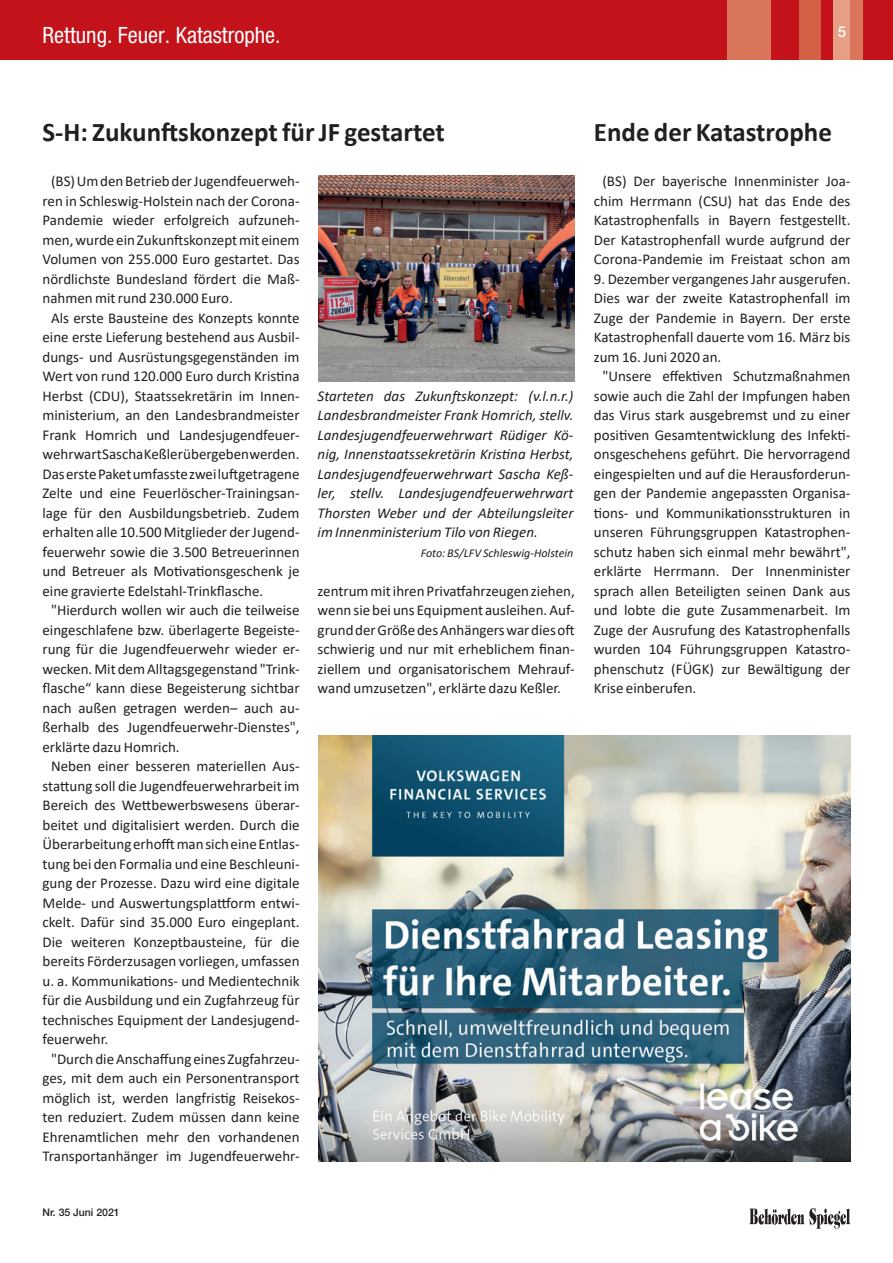
<style>
.page{position:relative;width:893px;height:1263px;background:#fff}
.page>*{position:absolute;margin:0;border:0;box-sizing:border-box;transform-origin:0 0}
.t1{font:700 27px "Calibri";color:#231f20}
.t2{font:condensed 22.5px "Helvetica Neue";color:#fff}
.t3{font:15px/19.5px "Calibri";color:#231f20;text-align:center}
.t4{font:italic 15px/19.5px "Calibri";color:#231f20;text-align:justify}
.t5{font:500 15px "Helvetica Neue";color:#fff}
.t6{font:italic 12px "Calibri";color:#231f20}
.t7{font:500 10.5px "Helvetica Neue";color:#231f20}
</style>
<div class="page">
<div style="left:0;top:0;width:893px;height:60px;background:#c4121a"></div>
<div style="left:799px;top:0;width:21px;height:60px;background:#d36146"></div>
<div style="left:727px;top:0;width:43px;height:60px;background:#d9755a"></div>
<div style="left:833px;top:0;width:24px;height:60px;background:#e69e85"></div>
<div style="left:850px;top:0;width:13px;height:60px;background:#d9755a"></div>
<svg style="left:749px;top:1208px;width:101px;height:21px"></svg>
<img style="left:319px;top:736px;width:531px;height:425px">
<img style="left:319px;top:176px;width:256px;height:205px">
<h2 class="t2" style="left:43px;top:22px;width:240px">Rettung. Feuer. Katastrophe.</h2>
<p class="t5" style="left:838px;top:23px;width:10px">5</p>
<h1 class="t1" style="left:43px;top:113px;width:404px">S-H: Zukunftskonzept für JF gestartet</h1>
<h1 class="t1" style="left:594px;top:113px;width:240px">Ende der Katastrophe</h1>
<p class="t3" style="left:51px;top:171px;width:250px">(BS) Um den Betrieb der Jugendfeuerweh-</p>
<p class="t3" style="left:43px;top:190px;width:259px">ren in Schleswig-Holstein nach der Corona-</p>
<p class="t3" style="left:43px;top:210px;width:259px">Pandemie wieder erfolgreich aufzuneh-</p>
<p class="t3" style="left:43px;top:229px;width:259px">men, wurde ein Zukunftskonzept mit einem</p>
<p class="t3" style="left:43px;top:249px;width:259px">Volumen von 255.000 Euro gestartet. Das</p>
<p class="t3" style="left:43px;top:268px;width:259px">nördlichste Bundesland fördert die Maß-</p>
<p class="t3" style="left:43px;top:288px;width:192px">nahmen mit rund 230.000 Euro.</p>
<p class="t3" style="left:51px;top:307px;width:250px">Als erste Bausteine des Konzepts konnte</p>
<p class="t3" style="left:43px;top:327px;width:259px">eine erste Lieferung bestehend aus Ausbil-</p>
<p class="t3" style="left:43px;top:346px;width:259px">dungs- und Ausrüstungsgegenständen im</p>
<p class="t3" style="left:43px;top:366px;width:259px">Wert von rund 120.000 Euro durch Kristina</p>
<p class="t3" style="left:43px;top:385px;width:259px">Herbst (CDU), Staatssekretärin im Innen-</p>
<p class="t3" style="left:43px;top:405px;width:259px">ministerium, an den Landesbrandmeister</p>
<p class="t3" style="left:43px;top:424px;width:259px">Frank Homrich und Landesjugendfeuer-</p>
<p class="t3" style="left:43px;top:444px;width:259px">wehrwart Sascha Keßler übergeben werden.</p>
<p class="t3" style="left:43px;top:463px;width:259px">Das erste Paket umfasste zwei luftgetragene</p>
<p class="t3" style="left:43px;top:483px;width:259px">Zelte und eine Feuerlöscher-Trainingsan-</p>
<p class="t3" style="left:43px;top:502px;width:259px">lage für den Ausbildungsbetrieb. Zudem</p>
<p class="t3" style="left:43px;top:522px;width:259px">erhalten alle 10.500 Mitglieder der Jugend-</p>
<p class="t3" style="left:43px;top:541px;width:259px">feuerwehr sowie die 3.500 Betreuerinnen</p>
<p class="t3" style="left:43px;top:561px;width:259px">und Betreuer als Motivationsgeschenk je</p>
<p class="t3" style="left:43px;top:580px;width:222px">eine gravierte Edelstahl-Trinkflasche.</p>
<p class="t3" style="left:51px;top:600px;width:250px">"Hierdurch wollen wir auch die teilweise</p>
<p class="t3" style="left:43px;top:619px;width:259px">eingeschlafene bzw. überlagerte Begeiste-</p>
<p class="t3" style="left:43px;top:639px;width:259px">rung für die Jugendfeuerwehr wieder er-</p>
<p class="t3" style="left:43px;top:658px;width:259px">wecken. Mit dem Alltagsgegenstand "Trink-</p>
<p class="t3" style="left:43px;top:678px;width:259px">flasche“ kann diese Begeisterung sichtbar</p>
<p class="t3" style="left:43px;top:697px;width:259px">nach außen getragen werden– auch au-</p>
<p class="t3" style="left:43px;top:717px;width:259px">ßerhalb des Jugendfeuerwehr-Dienstes",</p>
<p class="t3" style="left:43px;top:736px;width:139px">erklärte dazu Homrich.</p>
<p class="t3" style="left:51px;top:756px;width:250px">Neben einer besseren materiellen Aus-</p>
<p class="t3" style="left:43px;top:775px;width:259px">stattung soll die Jugendfeuerwehrarbeit im</p>
<p class="t3" style="left:43px;top:795px;width:259px">Bereich des Wettbewerbswesens überar-</p>
<p class="t3" style="left:43px;top:814px;width:259px">beitet und digitalisiert werden. Durch die</p>
<p class="t3" style="left:43px;top:834px;width:259px">Überarbeitung erhofft man sich eine Entlas-</p>
<p class="t3" style="left:43px;top:853px;width:259px">tung bei den Formalia und eine Beschleuni-</p>
<p class="t3" style="left:43px;top:873px;width:259px">gung der Prozesse. Dazu wird eine digitale</p>
<p class="t3" style="left:43px;top:892px;width:259px">Melde- und Auswertungsplattform entwi-</p>
<p class="t3" style="left:43px;top:912px;width:259px">ckelt. Dafür sind 35.000 Euro eingeplant.</p>
<p class="t3" style="left:43px;top:931px;width:259px">Die weiteren Konzeptbausteine, für die</p>
<p class="t3" style="left:43px;top:951px;width:259px">bereits Förderzusagen vorliegen, umfassen</p>
<p class="t3" style="left:43px;top:970px;width:259px">u. a. Kommunikations- und Medientechnik</p>
<p class="t3" style="left:43px;top:990px;width:259px">für die Ausbildung und ein Zugfahrzeug für</p>
<p class="t3" style="left:43px;top:1009px;width:259px">technisches Equipment der Landesjugend-</p>
<p class="t3" style="left:43px;top:1029px;width:67px">feuerwehr.</p>
<p class="t3" style="left:51px;top:1048px;width:250px">"Durch die Anschaffung eines Zugfahrzeu-</p>
<p class="t3" style="left:43px;top:1068px;width:259px">ges, mit dem auch ein Personentransport</p>
<p class="t3" style="left:43px;top:1087px;width:259px">möglich ist, werden langfristig Reisekos-</p>
<p class="t3" style="left:43px;top:1107px;width:259px">ten reduziert. Zudem müssen dann keine</p>
<p class="t3" style="left:43px;top:1126px;width:259px">Ehrenamtlichen mehr den vorhandenen</p>
<p class="t3" style="left:43px;top:1146px;width:259px">Transportanhänger im Jugendfeuerwehr-</p>
<p class="t3" style="left:594px;top:171px;width:258px">(BS) Der bayerische Innenminister Joa&shy;chim Herrmann (CSU) hat das Ende des Katastrophenfalls in Bayern festgestellt.<br>Der Katastrophenfall wurde aufgrund der Corona-Pandemie im Freistaat schon am</p>
<p class="t3" style="left:594px;top:268px;width:258px">9. Dezember vergangenes Jahr ausgerufen.</p>
<p class="t3" style="left:594px;top:288px;width:258px">Dies war der zweite Katastrophenfall im</p>
<p class="t3" style="left:594px;top:307px;width:258px">Zuge der Pandemie in Bayern. Der erste</p>
<p class="t3" style="left:594px;top:327px;width:258px">Katastrophenfall dauerte vom 16. März bis</p>
<p class="t3" style="left:594px;top:346px;width:129px">zum 16. Juni 2020 an.</p>
<p class="t3" style="left:602px;top:366px;width:250px">"Unsere effektiven Schutzmaßnahmen</p>
<p class="t3" style="left:594px;top:385px;width:258px">sowie auch die Zahl der Impfungen haben</p>
<p class="t3" style="left:594px;top:405px;width:258px">das Virus stark ausgebremst und zu einer</p>
<p class="t3" style="left:594px;top:424px;width:258px">positiven Gesamtentwicklung des Infekti-</p>
<p class="t3" style="left:594px;top:444px;width:258px">onsgeschehens geführt. Die hervorragend</p>
<p class="t3" style="left:594px;top:463px;width:258px">eingespielten und auf die Herausforderun-</p>
<p class="t3" style="left:594px;top:483px;width:258px">gen der Pandemie angepassten Organisa-</p>
<p class="t3" style="left:594px;top:502px;width:258px">tions- und Kommunikationsstrukturen in</p>
<p class="t3" style="left:594px;top:522px;width:258px">unseren Führungsgruppen Katastrophen-</p>
<p class="t3" style="left:594px;top:541px;width:258px">schutz haben sich einmal mehr bewährt",</p>
<p class="t3" style="left:594px;top:561px;width:258px">erklärte Herrmann. Der Innenminister</p>
<p class="t3" style="left:594px;top:580px;width:258px">sprach allen Beteiligten seinen Dank aus</p>
<p class="t3" style="left:594px;top:600px;width:258px">und lobte die gute Zusammenarbeit. Im</p>
<p class="t3" style="left:594px;top:619px;width:258px">Zuge der Ausrufung des Katastrophenfalls</p>
<p class="t3" style="left:594px;top:639px;width:258px">wurden 104 Führungsgruppen Katastro-</p>
<p class="t3" style="left:594px;top:658px;width:258px">phenschutz (FÜGK) zur Bewältigung der</p>
<p class="t3" style="left:594px;top:678px;width:104px">Krise einberufen.</p>
<p class="t4" style="left:318px;top:385px;width:257px">Starteten das Zukunftskonzept: (v.l.n.r.)<br>Landesbrandmeister Frank Homrich, stellv.<br>Landesjugendfeuerwehrwart Rüdiger Kö&shy;nig, Innenstaatssekretärin Kristina Herbst, Landesjugendfeuerwehrwart Sascha Keß&shy;ler, stellv. Landesjugendfeuerwehrwart Thorsten Weber und der Abteilungsleiter im Innenministerium Tilo von Riegen.</p>
<p class="t6" style="left:421px;top:544px;width:154px">Foto: BS/LFV Schleswig-Holstein</p>
<p class="t3" style="left:318px;top:580px;width:259px;text-align:justify">zentrum mit ihren Privatfahrzeugen ziehen, wenn sie bei uns Equipment ausleihen. Auf&shy;grund der Größe des Anhängers war dies oft schwierig und nur mit erheblichem finan&shy;ziellem und organisatorischem Mehrauf&shy;wand umzusetzen", erklärte dazu Keßler.</p>
<p class="t7" style="left:43px;top:1206px;width:79px">Nr. 35 Juni 2021</p>
</div>
